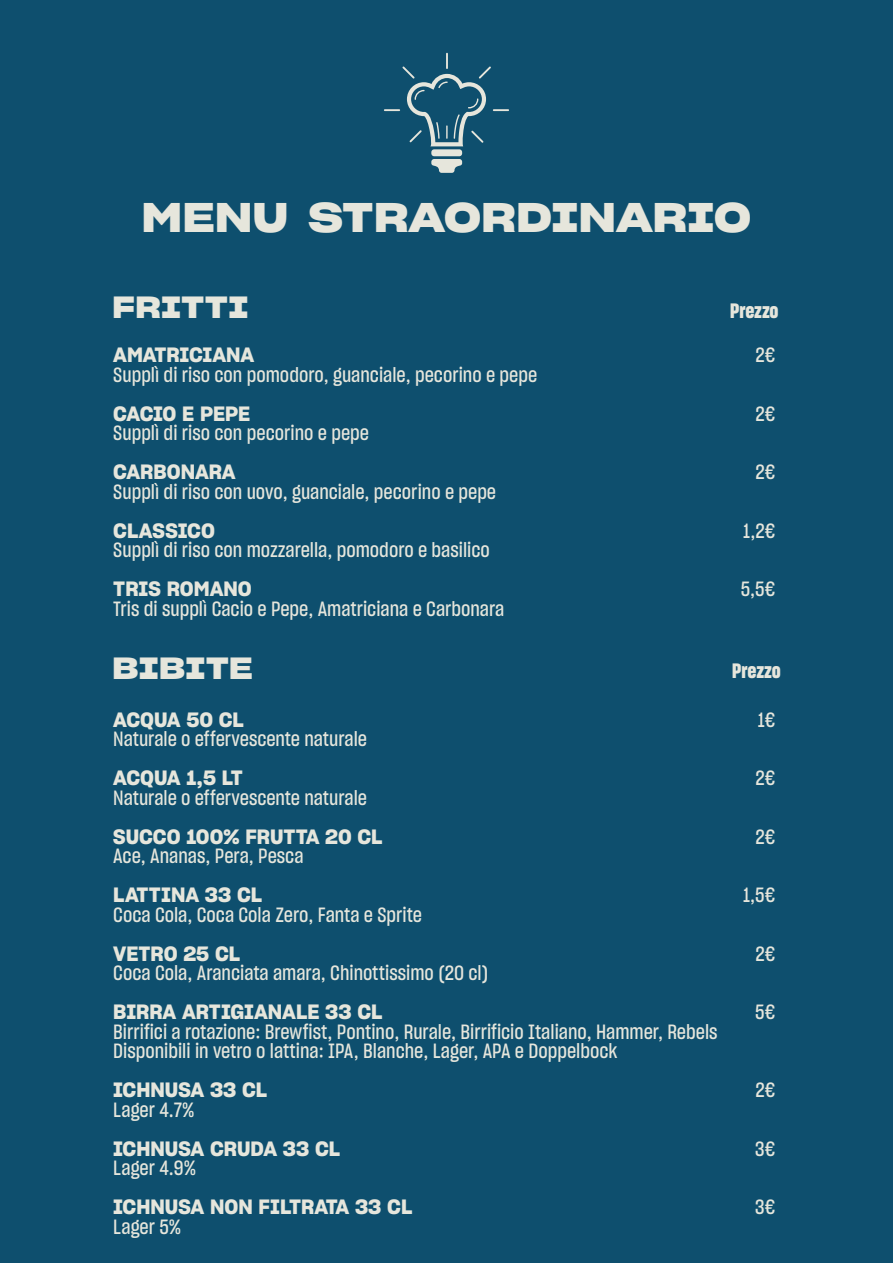
<style>
.page{position:relative;width:893px;height:1263px;background:#0e4f6e}
.page>*{position:absolute;margin:0;border:0;box-sizing:border-box;transform-origin:0 0}
.t1{font:40.5px "Sharp Grotesk Semi Bold 25";color:#e6e6dc}
.t2{font:30px "Sharp Grotesk Semi Bold 25";letter-spacing:.01em;color:#e6e6dc}
.t3{font:20.25px "Sharp Grotesk Medium 15";color:#e6e6dc}
.t4{font:20.25px "Sharp Grotesk Semi Bold 20";color:#e6e6dc}
.t5{font:20.25px "Sharp Grotesk Bold 15";letter-spacing:-.005em;color:#e6e6dc}
</style>
<div class="page">
<div style="left:431px;top:149px;width:31px;height:7px;background:#e6e6dc;border-radius:3px"></div>
<svg style="left:431px;top:159px;width:31px;height:14px"></svg>
<svg style="left:384px;top:53px;width:125px;height:93px"></svg>
<p class="t1" style="left:142px;top:182px;width:611px">MENU STRAORDINARIO</p>
<p class="t2" style="left:112px;top:281px;width:138px">FRITTI</p>
<p class="t5" style="left:730px;top:296px;width:50px">Prezzo</p>
<p class="t4" style="left:113px;top:339px;width:143px">AMATRICIANA</p>
<p class="t3" style="left:755px;top:341px;width:21px">2€</p>
<p class="t3" style="left:113px;top:360px;width:425px">Supplì di riso con pomodoro, guanciale, pecorino e pepe</p>
<p class="t4" style="left:113px;top:397px;width:139px">CACIO E PEPE</p>
<p class="t3" style="left:755px;top:399px;width:21px">2€</p>
<p class="t3" style="left:113px;top:419px;width:257px">Supplì di riso con pecorino e pepe</p>
<p class="t4" style="left:113px;top:456px;width:124px">CARBONARA</p>
<p class="t3" style="left:755px;top:458px;width:21px">2€</p>
<p class="t3" style="left:113px;top:477px;width:384px">Supplì di riso con uovo, guanciale, pecorino e pepe</p>
<p class="t4" style="left:113px;top:514px;width:103px">CLASSICO</p>
<p class="t3" style="left:743px;top:516px;width:33px">1,2€</p>
<p class="t3" style="left:113px;top:536px;width:378px">Supplì di riso con mozzarella, pomodoro e basilico</p>
<p class="t4" style="left:113px;top:573px;width:140px">TRIS ROMANO</p>
<p class="t3" style="left:741px;top:575px;width:36px">5,5€</p>
<p class="t3" style="left:113px;top:594px;width:393px">Tris di supplì Cacio e Pepe, Amatriciana e Carbonara</p>
<p class="t2" style="left:112px;top:642px;width:142px">BIBITE</p>
<p class="t5" style="left:732px;top:657px;width:50px">Prezzo</p>
<p class="t4" style="left:113px;top:703px;width:132px">ACQUA 50 CL</p>
<p class="t3" style="left:758px;top:705px;width:19px">1€</p>
<p class="t3" style="left:113px;top:725px;width:255px">Naturale o effervescente naturale</p>
<p class="t4" style="left:113px;top:761px;width:131px">ACQUA 1,5 LT</p>
<p class="t3" style="left:755px;top:764px;width:21px">2€</p>
<p class="t3" style="left:113px;top:783px;width:255px">Naturale o effervescente naturale</p>
<p class="t4" style="left:113px;top:820px;width:271px">SUCCO 100% FRUTTA 20 CL</p>
<p class="t3" style="left:755px;top:822px;width:21px">2€</p>
<p class="t3" style="left:113px;top:842px;width:192px">Ace, Ananas, Pera, Pesca</p>
<p class="t4" style="left:113px;top:878px;width:150px">LATTINA 33 CL</p>
<p class="t3" style="left:743px;top:881px;width:33px">1,5€</p>
<p class="t3" style="left:113px;top:900px;width:310px">Coca Cola, Coca Cola Zero, Fanta e Sprite</p>
<p class="t4" style="left:113px;top:937px;width:128px">VETRO 25 CL</p>
<p class="t3" style="left:755px;top:939px;width:21px">2€</p>
<p class="t3" style="left:113px;top:959px;width:376px">Coca Cola, Aranciata amara, Chinottissimo (20 cl)</p>
<p class="t4" style="left:113px;top:995px;width:271px">BIRRA ARTIGIANALE 33 CL</p>
<p class="t3" style="left:755px;top:998px;width:21px">5€</p>
<p class="t3" style="left:113px;top:1017px;width:606px">Birrifici a rotazione: Brewfist, Pontino, Rurale, Birrificio Italiano, Hammer, Rebels</p>
<p class="t3" style="left:113px;top:1037px;width:506px">Disponibili in vetro o lattina: IPA, Blanche, Lager, APA e Doppelbock</p>
<p class="t4" style="left:113px;top:1073px;width:156px">ICHNUSA 33 CL</p>
<p class="t3" style="left:755px;top:1076px;width:21px">2€</p>
<p class="t3" style="left:113px;top:1095px;width:83px">Lager 4.7%</p>
<p class="t4" style="left:113px;top:1132px;width:228px">ICHNUSA CRUDA 33 CL</p>
<p class="t3" style="left:755px;top:1134px;width:21px">3€</p>
<p class="t3" style="left:113px;top:1154px;width:84px">Lager 4.9%</p>
<p class="t4" style="left:113px;top:1190px;width:301px">ICHNUSA NON FILTRATA 33 CL</p>
<p class="t3" style="left:755px;top:1193px;width:21px">3€</p>
<p class="t3" style="left:113px;top:1212px;width:69px">Lager 5%</p>
</div>
